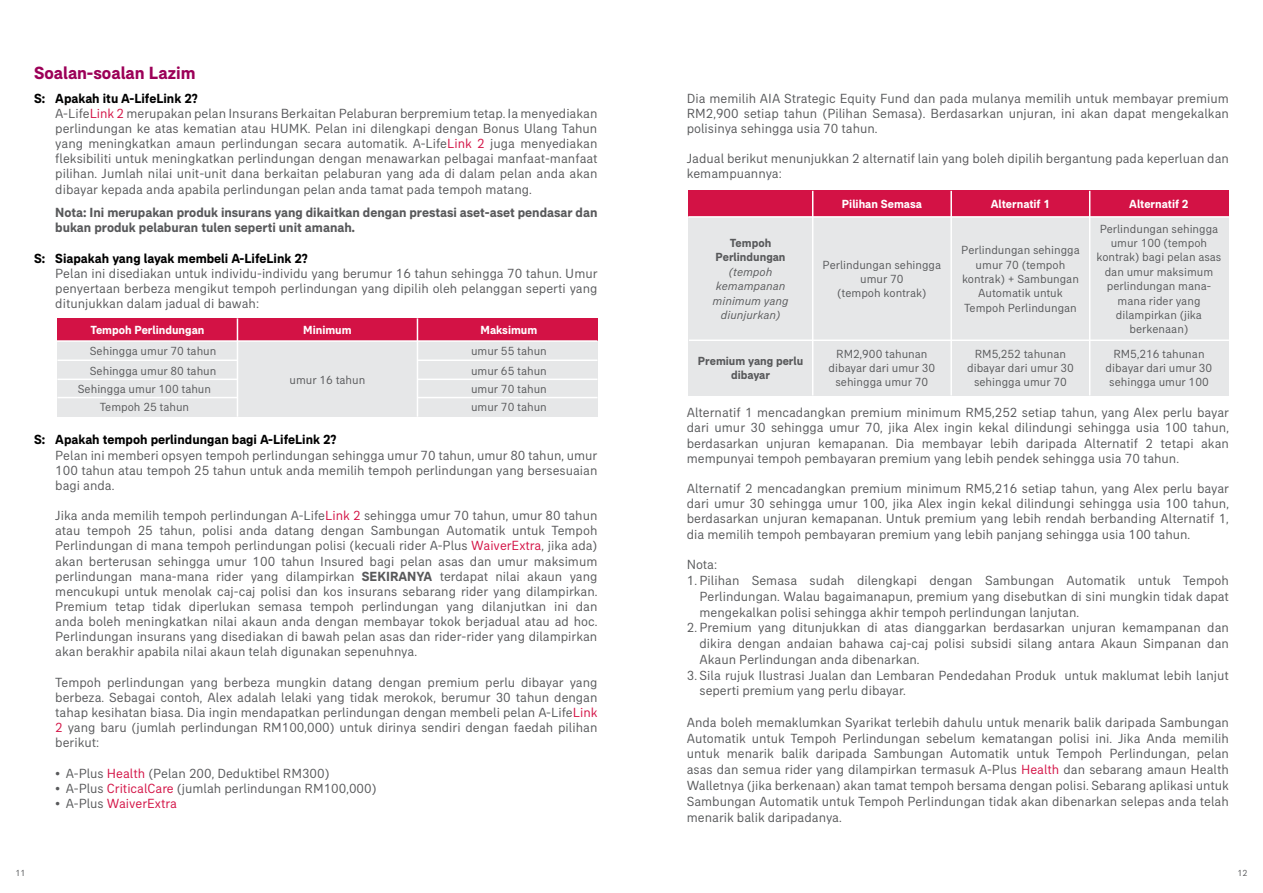
<style>
.page{position:relative;width:1263px;height:893px;background:#fff}
.page>*{position:absolute;margin:0;border:0;box-sizing:border-box;transform-origin:0 0}
.t1{font:700 18px "AIA Everest";color:#9c0058}
.t2{font:13.5px/15.1px "AIA Everest";color:#58595b;text-align:justify}
.t3{font:700 13.5px/15.1px "AIA Everest";color:#58595b}
.t4{font:700 13.5px "AIA Everest";color:#000}
.t5{font:13.5px "AIA Everest";color:#d31245}
.t6{font:12px/14.4px "AIA Everest";color:#58595b;text-align:center}
.t7{font:700 12px "AIA Everest";color:#fff}
.t8{font:700 12px/14.4px "AIA Everest";color:#58595b;text-align:center}
.t9{font:italic 12px/14.4px "AIA Everest";color:#58595b;text-align:center}
.t10{font:9px "AIA Everest";color:#58595b}
.s1{font-weight:700;color:#000}
.s2{color:#d31245}
.s3{font-weight:700}
.s4{color:#58595b}
</style>
<div class="page">
<div style="left:57px;top:318px;width:540px;height:23px;background:#d31245"></div>
<div style="left:57px;top:341px;width:540px;height:76px;background:#e6e7e8"></div>
<hr style="left:57px;top:340px;width:540px;height:2px;background:#fff">
<hr style="left:57px;top:359px;width:180px;height:2px;background:#fff">
<hr style="left:57px;top:379px;width:180px;height:1px;background:#fff">
<hr style="left:57px;top:397px;width:180px;height:1px;background:#fff">
<hr style="left:417px;top:359px;width:180px;height:2px;background:#fff">
<hr style="left:417px;top:379px;width:180px;height:1px;background:#fff">
<hr style="left:417px;top:397px;width:180px;height:1px;background:#fff">
<hr style="left:237px;top:318px;width:1px;height:99px;background:#fff">
<hr style="left:417px;top:318px;width:1px;height:99px;background:#fff">
<div style="left:689px;top:191px;width:540px;height:26px;background:#d31245"></div>
<div style="left:689px;top:217px;width:540px;height:178px;background:#e6e7e8"></div>
<hr style="left:688px;top:216px;width:541px;height:2px;background:#fff">
<hr style="left:689px;top:340px;width:540px;height:1px;background:#fff">
<hr style="left:950px;top:191px;width:2px;height:204px;background:#fff">
<hr style="left:812px;top:191px;width:1px;height:204px;background:#fff">
<hr style="left:1089px;top:191px;width:1px;height:204px;background:#fff">
<h1 class="t1" style="left:34px;top:63px;width:163px">Soalan-soalan Lazim</h1>
<p class="t2" style="left:55px;top:90px;width:544px;text-align:left;text-indent:-21px"><span class="s1">S: Apakah itu A-LifeLink 2?<br></span>A-Life<span class="s2">Link 2</span> merupakan pelan Insurans Berkaitan Pelaburan berpremium tetap. Ia menyediakan perlindungan ke atas kematian atau HUMK. Pelan ini dilengkapi dengan Bonus Ulang Tahun yang meningkatkan amaun perlindungan secara automatik. A-Life<span class="s2">Link 2</span> juga menyediakan fleksibiliti untuk meningkatkan perlindungan dengan menawarkan pelbagai manfaat-manfaat pilihan. Jumlah nilai unit-unit dana berkaitan pelaburan yang ada di dalam pelan anda akan dibayar kepada anda apabila perlindungan pelan anda tamat pada tempoh matang.</p>
<p class="t3" style="left:55px;top:205px;width:544px">Nota: Ini merupakan produk insurans yang dikaitkan dengan prestasi aset-aset pendasar dan bukan produk pelaburan tulen seperti unit amanah.</p>
<p class="t4" style="left:34px;top:250px;width:275px">S: Siapakah yang layak membeli A-LifeLink 2?</p>
<p class="t2" style="left:55px;top:265px;width:544px">Pelan ini disediakan untuk individu-individu yang berumur 16 tahun sehingga 70 tahun. Umur penyertaan berbeza mengikut tempoh perlindungan yang dipilih oleh pelanggan seperti yang ditunjukkan dalam jadual di bawah:</p>
<p class="t7" style="left:90px;top:323px;width:116px">Tempoh Perlindungan</p>
<p class="t7" style="left:303px;top:323px;width:50px">Minimum</p>
<p class="t6" style="left:90px;top:344px;width:128px">Sehingga umur 70 tahun</p>
<p class="t6" style="left:90px;top:363px;width:128px">Sehingga umur 80 tahun</p>
<p class="t6" style="left:78px;top:382px;width:135px">Sehingga umur 100 tahun</p>
<p class="t6" style="left:100px;top:400px;width:91px">Tempoh 25 tahun</p>
<p class="t6" style="left:290px;top:373px;width:77px">umur 16 tahun</p>
<p class="t7" style="left:480px;top:323px;width:58px">Maksimum</p>
<p class="t6" style="left:471px;top:341px;width:77px;line-height:18.8px;text-align:justify">umur 55 tahun umur 65 tahun umur 70 tahun umur 70 tahun</p>
<p class="t4" style="left:34px;top:432px;width:304px">S: Apakah tempoh perlindungan bagi A-LifeLink 2?</p>
<p class="t2" style="left:55px;top:447px;width:544px">Pelan ini memberi opsyen tempoh perlindungan sehingga umur 70 tahun, umur 80 tahun, umur 100 tahun atau tempoh 25 tahun untuk anda memilih tempoh perlindungan yang bersesuaian bagi anda.</p>
<p class="t2" style="left:55px;top:508px;width:544px">Jika anda memilih tempoh perlindungan A-Life<span class="s2">Link 2</span> sehingga umur 70 tahun, umur 80 tahun atau tempoh 25 tahun, polisi anda datang dengan Sambungan Automatik untuk Tempoh Perlindungan di mana tempoh perlindungan polisi (kecuali rider A-Plus <span class="s2">WaiverExtra</span>, jika ada) akan berterusan sehingga umur 100 tahun Insured bagi pelan asas dan umur maksimum perlindungan mana-mana rider yang dilampirkan <span class="s3">SEKIRANYA</span> terdapat nilai akaun yang mencukupi untuk menolak caj-caj polisi dan kos insurans sebarang rider yang dilampirkan.<br>Premium tetap tidak diperlukan semasa tempoh perlindungan yang dilanjutkan ini dan anda boleh meningkatkan nilai akaun anda dengan membayar tokok berjadual atau ad hoc.<br>Perlindungan insurans yang disediakan di bawah pelan asas dan rider-rider yang dilampirkan akan berakhir apabila nilai akaun telah digunakan sepenuhnya.</p>
<p class="t2" style="left:55px;top:674px;width:544px">Tempoh perlindungan yang berbeza mungkin datang dengan premium perlu dibayar yang berbeza. Sebagai contoh, Alex adalah lelaki yang tidak merokok, berumur 30 tahun dengan tahap kesihatan biasa. Dia ingin mendapatkan perlindungan dengan membeli pelan A-Life<span class="s2">Link 2</span> yang baru (jumlah perlindungan RM100,000) untuk dirinya sendiri dengan faedah pilihan berikut:</p>
<p class="t2" style="left:55px;top:765px;width:276px">• A-Plus <span class="s2">Health</span> (Pelan 200, Deduktibel RM300)</p>
<p class="t2" style="left:55px;top:780px;width:323px">• A-Plus <span class="s2">CriticalCare</span> (jumlah perlindungan RM100,000)</p>
<p class="t5" style="left:55px;top:796px;width:123px"><span class="s4">• A-Plus</span> WaiverExtra</p>
<p class="t10" style="left:15px;top:868px;width:12px">11</p>
<p class="t2" style="left:687px;top:90px;width:544px">Dia memilih AIA Strategic Equity Fund dan pada mulanya memilih untuk membayar premium RM2,900 setiap tahun (Pilihan Semasa). Berdasarkan unjuran, ini akan dapat mengekalkan polisinya sehingga usia 70 tahun.</p>
<p class="t2" style="left:687px;top:151px;width:544px">Jadual berikut menunjukkan 2 alternatif lain yang boleh dipilih bergantung pada keperluan dan kemampuannya:</p>
<p class="t8" style="left:716px;top:235px;width:71px">Tempoh<br>Perlindungan</p>
<p class="t9" style="left:712px;top:264px;width:78px">(tempoh kemampanan minimum yang diunjurkan)</p>
<p class="t8" style="left:698px;top:353px;width:107px">Premium yang perlu dibayar</p>
<p class="t7" style="left:842px;top:197px;width:82px">Pilihan Semasa</p>
<p class="t7" style="left:991px;top:197px;width:61px">Alternatif 1</p>
<p class="t7" style="left:1129px;top:197px;width:61px">Alternatif 2</p>
<p class="t6" style="left:822px;top:257px;width:120px">Perlindungan sehingga umur 70<br>(tempoh kontrak)</p>
<p class="t6" style="left:828px;top:346px;width:108px">RM2,900 tahunan dibayar dari umur 30 sehingga umur 70</p>
<p class="t6" style="left:1096px;top:221px;width:126px">Perlindungan sehingga umur 100 (tempoh kontrak) bagi pelan asas dan umur maksimum perlindungan mana&shy;mana rider yang dilampirkan (jika berkenaan)</p>
<p class="t6" style="left:961px;top:243px;width:120px">Perlindungan sehingga umur 70 (tempoh kontrak) + Sambungan<br>Automatik untuk<br>Tempoh Perlindungan</p>
<p class="t6" style="left:967px;top:346px;width:108px">RM5,252 tahunan dibayar dari umur 30 sehingga umur 70</p>
<p class="t6" style="left:1106px;top:346px;width:108px">RM5,216 tahunan dibayar dari umur 30 sehingga umur 100</p>
<p class="t2" style="left:687px;top:405px;width:544px">Alternatif 1 mencadangkan premium minimum RM5,252 setiap tahun, yang Alex perlu bayar dari umur 30 sehingga umur 70, jika Alex ingin kekal dilindungi sehingga usia 100 tahun, berdasarkan unjuran kemapanan. Dia membayar lebih daripada Alternatif 2 tetapi akan mempunyai tempoh pembayaran premium yang lebih pendek sehingga usia 70 tahun.</p>
<p class="t2" style="left:687px;top:481px;width:544px">Alternatif 2 mencadangkan premium minimum RM5,216 setiap tahun, yang Alex perlu bayar dari umur 30 sehingga umur 100, jika Alex ingin kekal dilindungi sehingga usia 100 tahun, berdasarkan unjuran kemapanan. Untuk premium yang lebih rendah berbanding Alternatif 1, dia memilih tempoh pembayaran premium yang lebih panjang sehingga usia 100 tahun.</p>
<p class="t2" style="left:687px;top:557px;width:32px">Nota:</p>
<p class="t2" style="left:699px;top:572px;width:531px;line-height:15.8px;text-indent:-13px">1. Pilihan Semasa sudah dilengkapi dengan Sambungan Automatik untuk Tempoh Perlindungan. Walau bagaimanapun, premium yang disebutkan di sini mungkin tidak dapat mengekalkan polisi sehingga akhir tempoh perlindungan lanjutan.</p>
<p class="t2" style="left:699px;top:620px;width:531px;line-height:15.8px;text-indent:-13px">2. Premium yang ditunjukkan di atas dianggarkan berdasarkan unjuran kemampanan dan dikira dengan andaian bahawa caj-caj polisi subsidi silang antara Akaun Simpanan dan Akaun Perlindungan anda dibenarkan.</p>
<p class="t2" style="left:699px;top:667px;width:531px;line-height:15.8px;text-indent:-13px">3. Sila rujuk Ilustrasi Jualan dan Lembaran Pendedahan Produk untuk maklumat lebih lanjut seperti premium yang perlu dibayar.</p>
<p class="t2" style="left:687px;top:714px;width:544px;line-height:15.8px">Anda boleh memaklumkan Syarikat terlebih dahulu untuk menarik balik daripada Sambungan Automatik untuk Tempoh Perlindungan sebelum kematangan polisi ini. Jika Anda memilih untuk menarik balik daripada Sambungan Automatik untuk Tempoh Perlindungan, pelan asas dan semua rider yang dilampirkan termasuk A-Plus <span class="s2">Health</span> dan sebarang amaun Health Walletnya (jika berkenaan) akan tamat tempoh bersama dengan polisi. Sebarang aplikasi untuk Sambungan Automatik untuk Tempoh Perlindungan tidak akan dibenarkan selepas anda telah menarik balik daripadanya.</p>
<p class="t10" style="left:1237px;top:868px;width:12px">12</p>
</div>
